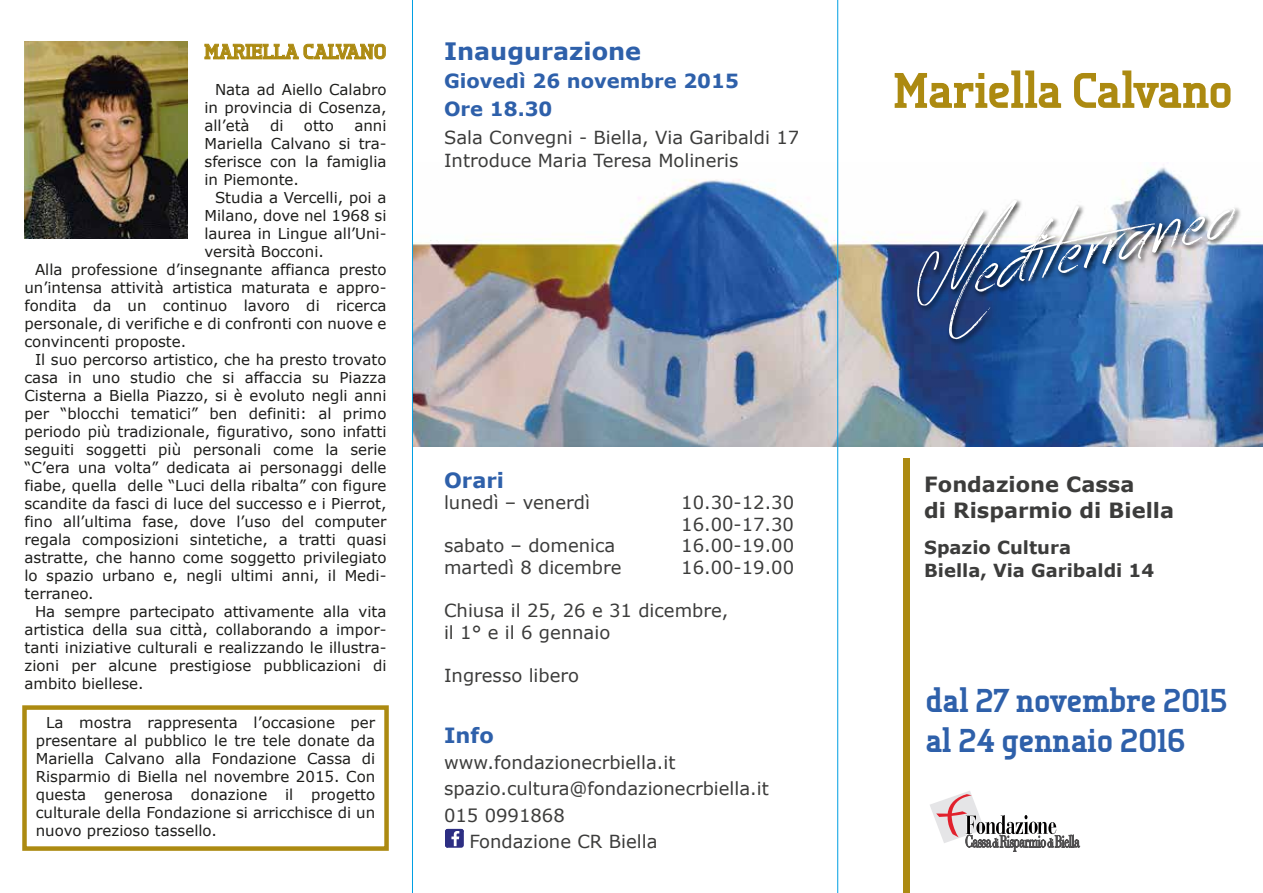
<style>
.page{position:relative;width:1263px;height:893px;background:#fff}
.page>*{position:absolute;margin:0;border:0;box-sizing:border-box;transform-origin:0 0}
.t1{font:98.4px "Acrossthe Road";color:#fff}
.t2{font:800 33px/39.6px "Tertre";color:#2e60aa}
.t3{font:700 24px "Verdana";color:#2e60aa}
.t4{font:700 21px/26.7px "Verdana";color:#3c3c3b}
.t5{font:700 21px "Verdana";color:#2e60aa}
.t6{font:800 20.85px "Tertre";color:#ac8a11}
.t7{font:700 19.5px/27.9px "Verdana";color:#2e60aa}
.t8{font:18px/21.6px "Verdana";color:#3c3c3b}
.t9{font:700 18px/23.1px "Verdana";color:#3c3c3b}
.t10{font:15px/18px "Verdana";color:#1d1d1b;text-align:justify}
</style>
<div class="page">
<img style="left:413px;top:163px;width:850px;height:283px">
<hr style="left:837px;top:0;width:1px;height:893px;background:#009fe3">
<hr style="left:412px;top:0;width:1px;height:893px;background:#009fe3">
<svg style="left:930px;top:791px;width:150px;height:60px"></svg>
<svg style="left:895px;top:70px;width:166px;height:38px"></svg>
<svg style="left:1074px;top:70px;width:156px;height:38px"></svg>
<img style="left:897px;top:163px;width:362px;height:197px">
<div style="left:904px;top:459px;width:6px;height:434px;background:#ac8a11"></div>
<div style="left:445px;top:829px;width:19px;height:19px;background:#2d2e83;border-radius:3px"></div>
<svg style="left:451px;top:831px;width:8px;height:15px"></svg>
<svg style="left:205px;top:44px;width:93px;height:15px"></svg>
<svg style="left:304px;top:44px;width:81px;height:15px"></svg>
<img style="left:24px;top:42px;width:164px;height:197px">
<div style="left:22px;top:705px;width:367px;height:146px;border:4px solid #ac8a11"></div>
<h3 class="t6" style="left:205px;top:38px;width:183px">MARIELLA CALVANO</h3>
<p class="t10" style="left:205px;top:80px;width:184px;text-indent:10px">Nata ad Aiello Calabro in provincia di Cosenza, all’età</p>
<p class="t10" style="left:270px;top:116px;width:15px">di</p>
<p class="t10" style="left:304px;top:116px;width:32px">otto</p>
<p class="t10" style="left:205px;top:116px;width:184px;text-indent:150px">anni Mariella Calvano si tra&shy;sferisce con la famiglia in Piemonte.</p>
<p class="t10" style="left:215px;top:188px;width:173px">Studia a Vercelli, poi a</p>
<p class="t10" style="left:205px;top:206px;width:183px">Milano, dove nel 1968 si</p>
<p class="t10" style="left:205px;top:224px;width:183px">laurea in Lingue all’Uni-</p>
<p class="t10" style="left:205px;top:242px;width:121px">versità Bocconi.</p>
<p class="t10" style="left:35px;top:260px;width:353px">Alla professione d’insegnante affianca presto</p>
<p class="t10" style="left:25px;top:278px;width:364px">un’intensa attività artistica maturata e appro-</p>
<p class="t10" style="left:25px;top:296px;width:364px">fondita da un continuo lavoro di ricerca</p>
<p class="t10" style="left:25px;top:314px;width:364px">personale, di verifiche e di confronti con nuove e</p>
<p class="t10" style="left:25px;top:332px;width:163px">convincenti proposte.</p>
<p class="t10" style="left:35px;top:350px;width:353px">Il suo percorso artistico, che ha presto trovato</p>
<p class="t10" style="left:25px;top:368px;width:363px">casa in uno studio che si affaccia su Piazza</p>
<p class="t10" style="left:25px;top:386px;width:364px">Cisterna a Biella Piazzo, si è evoluto negli anni</p>
<p class="t10" style="left:25px;top:404px;width:364px">per “blocchi tematici” ben definiti: al primo</p>
<p class="t10" style="left:25px;top:422px;width:364px">periodo più tradizionale, figurativo, sono infatti</p>
<p class="t10" style="left:25px;top:440px;width:364px">seguiti soggetti più personali come la serie</p>
<p class="t10" style="left:25px;top:458px;width:363px">“C’era una volta” dedicata ai personaggi delle</p>
<p class="t10" style="left:25px;top:476px;width:364px">fiabe, quella delle “Luci della ribalta” con figure</p>
<p class="t10" style="left:25px;top:494px;width:364px">scandite da fasci di luce del successo e i Pierrot,</p>
<p class="t10" style="left:25px;top:512px;width:364px">fino all’ultima fase, dove l’uso del computer</p>
<p class="t10" style="left:25px;top:530px;width:364px">regala composizioni sintetiche, a tratti quasi</p>
<p class="t10" style="left:25px;top:548px;width:363px">astratte, che hanno come soggetto privilegiato</p>
<p class="t10" style="left:25px;top:566px;width:363px">lo spazio urbano e, negli ultimi anni, il Medi-</p>
<p class="t10" style="left:25px;top:584px;width:71px">terraneo.</p>
<p class="t10" style="left:35px;top:602px;width:353px">Ha sempre partecipato attivamente alla vita</p>
<p class="t10" style="left:25px;top:620px;width:364px">artistica della sua città, collaborando a impor-</p>
<p class="t10" style="left:25px;top:638px;width:364px">tanti iniziative culturali e realizzando le illustra-</p>
<p class="t10" style="left:25px;top:656px;width:363px">zioni per alcune prestigiose pubblicazioni di</p>
<p class="t10" style="left:25px;top:674px;width:121px">ambito biellese.</p>
<p class="t10" style="left:36px;top:714px;width:341px;text-indent:10px">La mostra rappresenta l’occasione per presentare al pubblico le tre tele donate da Mariella Calvano alla Fondazione Cassa di Risparmio di Biella nel novembre 2015. Con questa generosa donazione il progetto culturale della Fondazione si arricchisce di un nuovo prezioso tassello.</p>
<h3 class="t3" style="left:444px;top:34px;width:199px">Inaugurazione</h3>
<h3 class="t7" style="left:444px;top:66px;width:296px">Giovedì 26 novembre 2015<br>Ore 18.30</h3>
<p class="t8" style="left:444px;top:126px;width:357px;line-height:23.1px">Sala Convegni - Biella, Via Garibaldi 17<br>Introduce Maria Teresa Molineris</p>
<h3 class="t5" style="left:444px;top:465px;width:61px">Orari</h3>
<p class="t8" style="left:444px;top:492px;width:147px">lunedì – venerdì</p>
<p class="t8" style="left:681px;top:492px;width:114px">10.30-12.30<br>16.00-17.30</p>
<p class="t8" style="left:444px;top:535px;width:173px">sabato – domenica</p>
<p class="t8" style="left:681px;top:535px;width:114px">16.00-19.00</p>
<p class="t8" style="left:444px;top:556px;width:179px">martedì 8 dicembre</p>
<p class="t8" style="left:681px;top:556px;width:114px">16.00-19.00</p>
<p class="t8" style="left:444px;top:600px;width:286px">Chiusa il 25, 26 e 31 dicembre, il 1° e il 6 gennaio</p>
<p class="t8" style="left:444px;top:664px;width:137px">Ingresso libero</p>
<h3 class="t5" style="left:444px;top:721px;width:51px">Info</h3>
<p class="t8" style="left:444px;top:752px;width:233px">www.fondazionecrbiella.it</p>
<p class="t8" style="left:444px;top:778px;width:326px">spazio.cultura@fondazionecrbiella.it</p>
<p class="t8" style="left:444px;top:804px;width:122px">015 0991868</p>
<p class="t8" style="left:469px;top:830px;width:190px">Fondazione CR Biella</p>
<h1 class="t1" style="left:905px;top:223px;width:320px;rotate:-13deg">Mediterraneo</h1>
<h3 class="t4" style="left:924px;top:470px;width:251px">Fondazione Cassa<br>di Risparmio di Biella</h3>
<p class="t9" style="left:924px;top:535px;width:231px">Spazio Cultura<br>Biella, Via Garibaldi 14</p>
<h2 class="t2" style="left:925px;top:680px;width:304px">dal 27 novembre 2015 al 24 gennaio 2016</h2>
</div>
